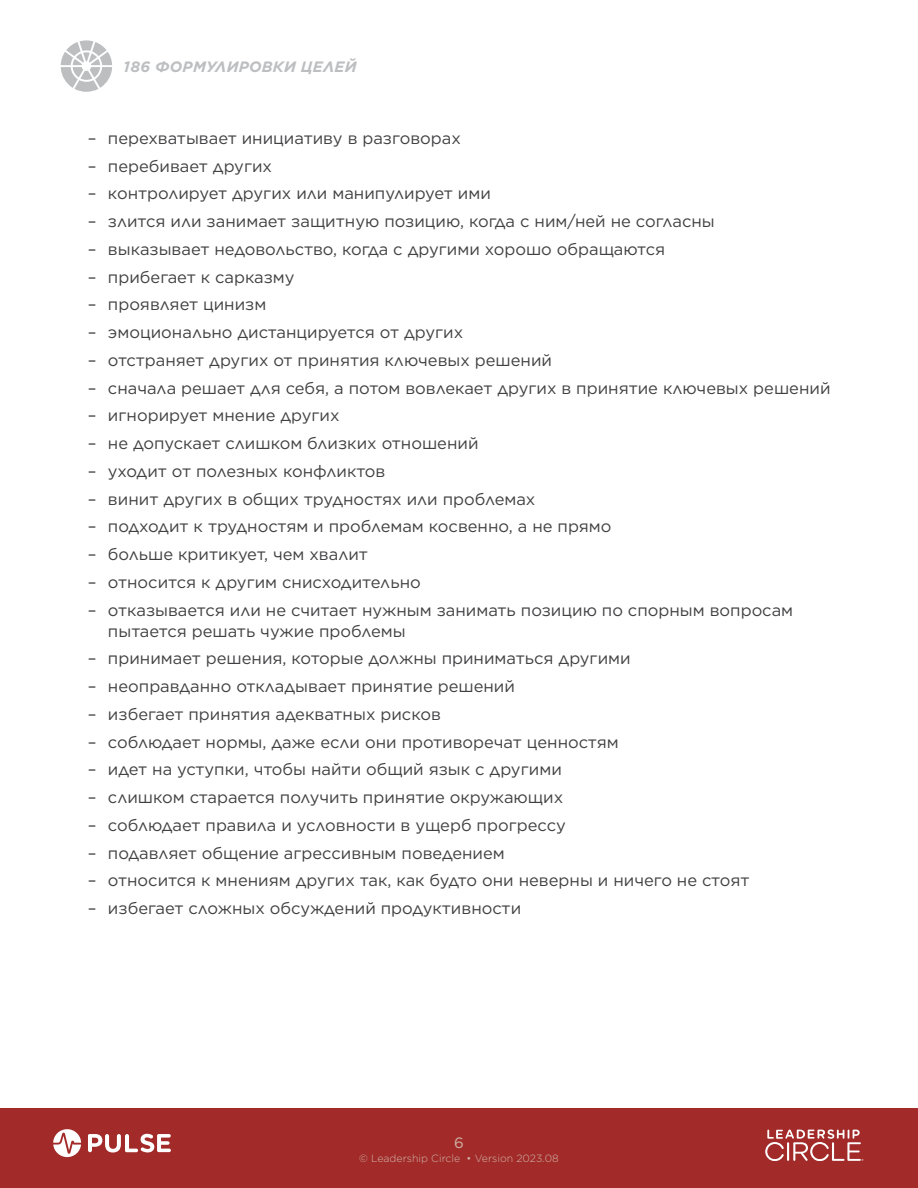
<style>
.page{position:relative;width:918px;height:1188px;background:#fff}
.page>*{position:absolute;margin:0;border:0;box-sizing:border-box;transform-origin:0 0}
.t1{font:16.5px/21px "Gotham";color:#414042}
.t2{font:italic 700 15px "Gotham";letter-spacing:.015em;color:#bcbec0}
.t3{font:15px "Gotham";color:#d0b5a8}
.t4{font:300 10.5px "Gotham";color:#d0b5a8}
</style>
<div class="page">
<svg style="left:61px;top:40px;width:51px;height:52px"></svg>
<div style="left:0;top:1108px;width:918px;height:80px;background:#a22b2a"></div>
<svg style="left:765px;top:1129px;width:98px;height:32px"></svg>
<svg style="left:88px;top:1134px;width:83px;height:19px"></svg>
<svg style="left:53px;top:1129px;width:28px;height:28px"></svg>
<p class="t2" style="left:124px;top:57px;width:234px">186 ФОРМУЛИРОВКИ ЦЕЛЕЙ</p>
<p class="t1" style="left:88px;top:127px;width:375px">– перехватывает инициативу в разговорах</p>
<p class="t1" style="left:88px;top:155px;width:186px">– перебивает других</p>
<p class="t1" style="left:88px;top:183px;width:405px">– контролирует других или манипулирует ими</p>
<p class="t1" style="left:88px;top:210px;width:629px">– злится или занимает защитную позицию, когда с ним/ней не согласны</p>
<p class="t1" style="left:88px;top:238px;width:579px">– выказывает недовольство, когда с другими хорошо обращаются</p>
<p class="t1" style="left:88px;top:266px;width:208px">– прибегает к сарказму</p>
<p class="t1" style="left:88px;top:294px;width:180px">– проявляет цинизм</p>
<p class="t1" style="left:88px;top:321px;width:377px">– эмоционально дистанцируется от других</p>
<p class="t1" style="left:88px;top:349px;width:466px">– отстраняет других от принятия ключевых решений</p>
<p class="t1" style="left:88px;top:377px;width:744px">– сначала решает для себя, а потом вовлекает других в принятие ключевых решений</p>
<p class="t1" style="left:88px;top:405px;width:253px">– игнорирует мнение других</p>
<p class="t1" style="left:88px;top:432px;width:392px">– не допускает слишком близких отношений</p>
<p class="t1" style="left:88px;top:460px;width:299px">– уходит от полезных конфликтов</p>
<p class="t1" style="left:88px;top:488px;width:449px">– винит других в общих трудностях или проблемах</p>
<p class="t1" style="left:88px;top:516px;width:525px">– подходит к трудностям и проблемам косвенно, а не прямо</p>
<p class="t1" style="left:88px;top:543px;width:282px">– больше критикует, чем хвалит</p>
<p class="t1" style="left:88px;top:571px;width:335px">– относится к другим снисходительно</p>
<p class="t1" style="left:108px;top:599px;width:687px;text-indent:-20px">– отказывается или не считает нужным занимать позицию по спорным вопросам пытается решать чужие проблемы</p>
<p class="t1" style="left:88px;top:648px;width:545px">– принимает решения, которые должны приниматься другими</p>
<p class="t1" style="left:88px;top:675px;width:429px">– неоправданно откладывает принятие решений</p>
<p class="t1" style="left:88px;top:703px;width:355px">– избегает принятия адекватных рисков</p>
<p class="t1" style="left:88px;top:731px;width:533px">– соблюдает нормы, даже если они противоречат ценностям</p>
<p class="t1" style="left:88px;top:759px;width:476px">– идет на уступки, чтобы найти общий язык с другими</p>
<p class="t1" style="left:88px;top:786px;width:477px">– слишком старается получить принятие окружающих</p>
<p class="t1" style="left:88px;top:814px;width:480px">– соблюдает правила и условности в ущерб прогрессу</p>
<p class="t1" style="left:88px;top:842px;width:419px">– подавляет общение агрессивным поведением</p>
<p class="t1" style="left:88px;top:870px;width:663px">– относится к мнениям других так, как будто они неверны и ничего не стоят</p>
<p class="t1" style="left:88px;top:897px;width:435px">– избегает сложных обсуждений продуктивности</p>
<p class="t3" style="left:454px;top:1133px;width:11px">6</p>
<p class="t4" style="left:359px;top:1152px;width:201px">© Leadership Circle • Version 2023.08</p>
</div>
